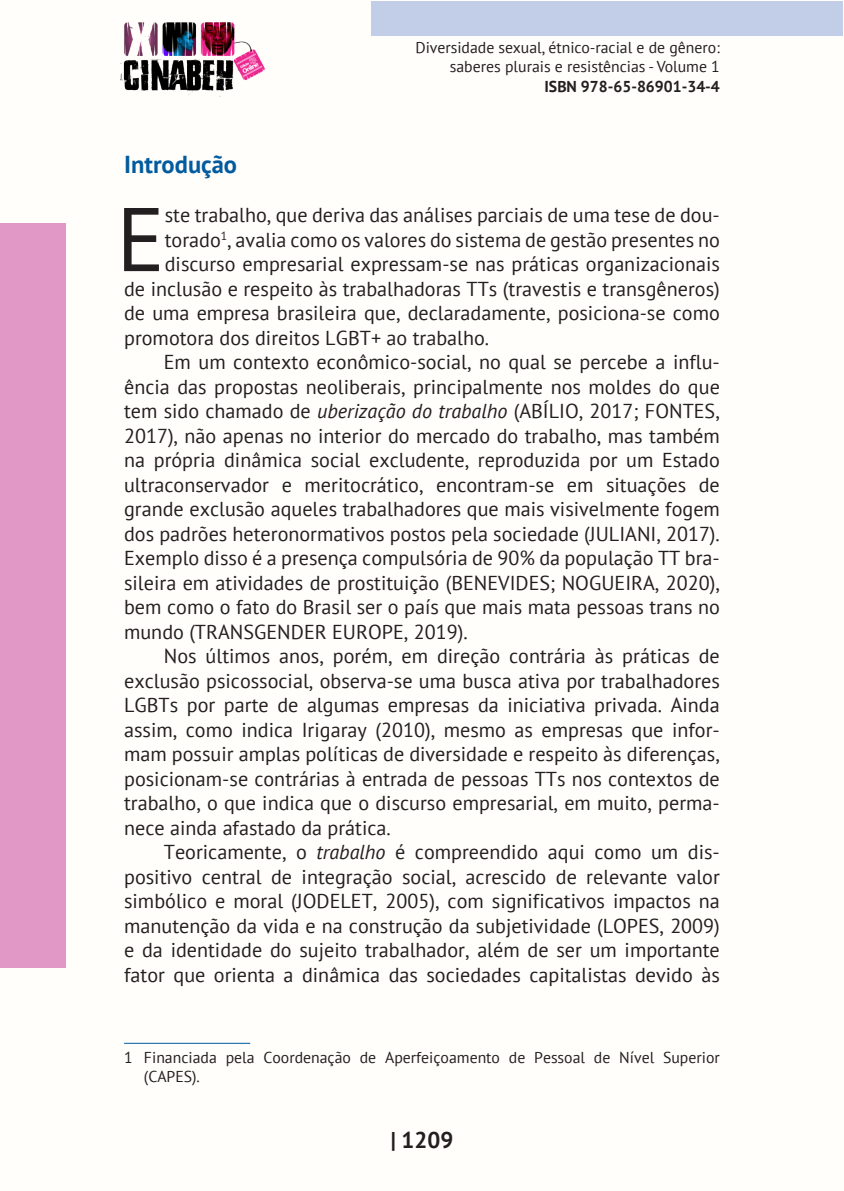
<style>
.page{position:relative;width:844px;height:1191px;background:#fff}
.page>*{position:absolute;margin:0;border:0;box-sizing:border-box;transform-origin:0 0}
._7_CAPITULAR{font:90.12px "PT Sans";color:#231f20}
._6_INTRODUCAO{font:700 24.5px "PT Sans";color:#015b9e}
.t1{font:700 22.75px "PT Sans";color:#231f20}
._8_CORPO{font:20.12px/24.5px "PT Sans";color:#231f20;text-align:justify}
._7_CAPITULAR-2{font:20.12px "PT Sans";color:#231f20}
._5_RODAPÉ{font:15.75px/18.9px "PT Sans";color:#231f20;text-align:right}
.t2{font:700 15.75px "PT Sans";color:#231f20}
.s1{font-style:italic}
</style>
<div class="page">
<div style="left:0;top:0;width:843px;height:1191px;background:#fffefa"></div>
<div style="left:371px;top:1px;width:471px;height:35px;background:#c2cde7"></div>
<div style="left:0;top:223px;width:65px;height:744px;background:#e198c7"></div>
<img style="left:120px;top:22px;width:144px;height:75px">
<hr style="left:124px;top:1042px;width:126px;height:1px;background:#015b9e">
<p class="_5_RODAPÉ" style="left:415px;top:38px;width:306px">Diversidade sexual, étnico-racial e de gênero: saberes plurais e resistências - Volume 1</p>
<p class="t2" style="left:544px;top:76px;width:177px">ISBN 978-65-86901-34-4</p>
<p class="_6_INTRODUCAO" style="left:124px;top:148px;width:114px">Introdução</p>
<p class="_7_CAPITULAR" style="left:116px;top:182px;width:50px">E</p>
<p class="_7_CAPITULAR-2" style="left:165px;top:202px;width:556px">ste trabalho, que deriva das análises parciais de uma tese de dou-</p>
<p class="_7_CAPITULAR-2" style="left:165px;top:227px;width:556px">torado<sup>1</sup>, avalia como os valores do sistema de gestão presentes no</p>
<p class="_7_CAPITULAR-2" style="left:165px;top:251px;width:556px">discurso empresarial expressam-se nas práticas organizacionais</p>
<p class="_7_CAPITULAR-2" style="left:124px;top:276px;width:597px">de inclusão e respeito às trabalhadoras TTs (travestis e transgêneros)</p>
<p class="_7_CAPITULAR-2" style="left:124px;top:300px;width:597px">de uma empresa brasileira que, declaradamente, posiciona-se como</p>
<p class="_7_CAPITULAR-2" style="left:124px;top:325px;width:366px">promotora dos direitos LGBT+ ao trabalho.</p>
<p class="_8_CORPO" style="left:124px;top:349px;width:597px;text-indent:40px">Em um contexto econômico-social, no qual se percebe a influ&shy;ência das propostas neoliberais, principalmente nos moldes do que tem sido chamado de <span class="s1">uberização do trabalho</span> (ABÍLIO, 2017; FONTES, 2017), não apenas no interior do mercado do trabalho, mas também na própria dinâmica social excludente, reproduzida por um Estado ultraconservador e meritocrático, encontram-se em situações de grande exclusão aqueles trabalhadores que mais visivelmente fogem dos padrões heteronormativos postos pela sociedade (JULIANI, 2017).<br>Exemplo disso é a presença compulsória de 90% da população TT bra&shy;sileira em atividades de prostituição (BENEVIDES; NOGUEIRA, 2020), bem como o fato do Brasil ser o país que mais mata pessoas trans no mundo (TRANSGENDER EUROPE, 2019).</p>
<p class="_8_CORPO" style="left:124px;top:643px;width:597px;text-indent:40px">Nos últimos anos, porém, em direção contrária às práticas de exclusão psicossocial, observa-se uma busca ativa por trabalhadores LGBTs por parte de algumas empresas da iniciativa privada. Ainda assim, como indica Irigaray (2010), mesmo as empresas que infor&shy;mam possuir amplas políticas de diversidade e respeito às diferenças, posicionam-se contrárias à entrada de pessoas TTs nos contextos de trabalho, o que indica que o discurso empresarial, em muito, perma&shy;nece ainda afastado da prática.</p>
<p class="_8_CORPO" style="left:124px;top:839px;width:597px;text-indent:40px">Teoricamente, o <span class="s1">trabalho</span> é compreendido aqui como um dis&shy;positivo central de integração social, acrescido de relevante valor simbólico e moral (JODELET, 2005), com significativos impactos na manutenção da vida e na construção da subjetividade (LOPES, 2009) e da identidade do sujeito trabalhador, além de ser um importante fator que orienta a dinâmica das sociedades capitalistas devido às</p>
<p class="_5_RODAPÉ" style="left:144px;top:1047px;width:577px;text-align:left;text-indent:-20px">1 Financiada pela Coordenação de Aperfeiçoamento de Pessoal de Nível Superior (CAPES).</p>
<p class="t1" style="left:390px;top:1125px;width:64px">| 1209</p>
</div>
